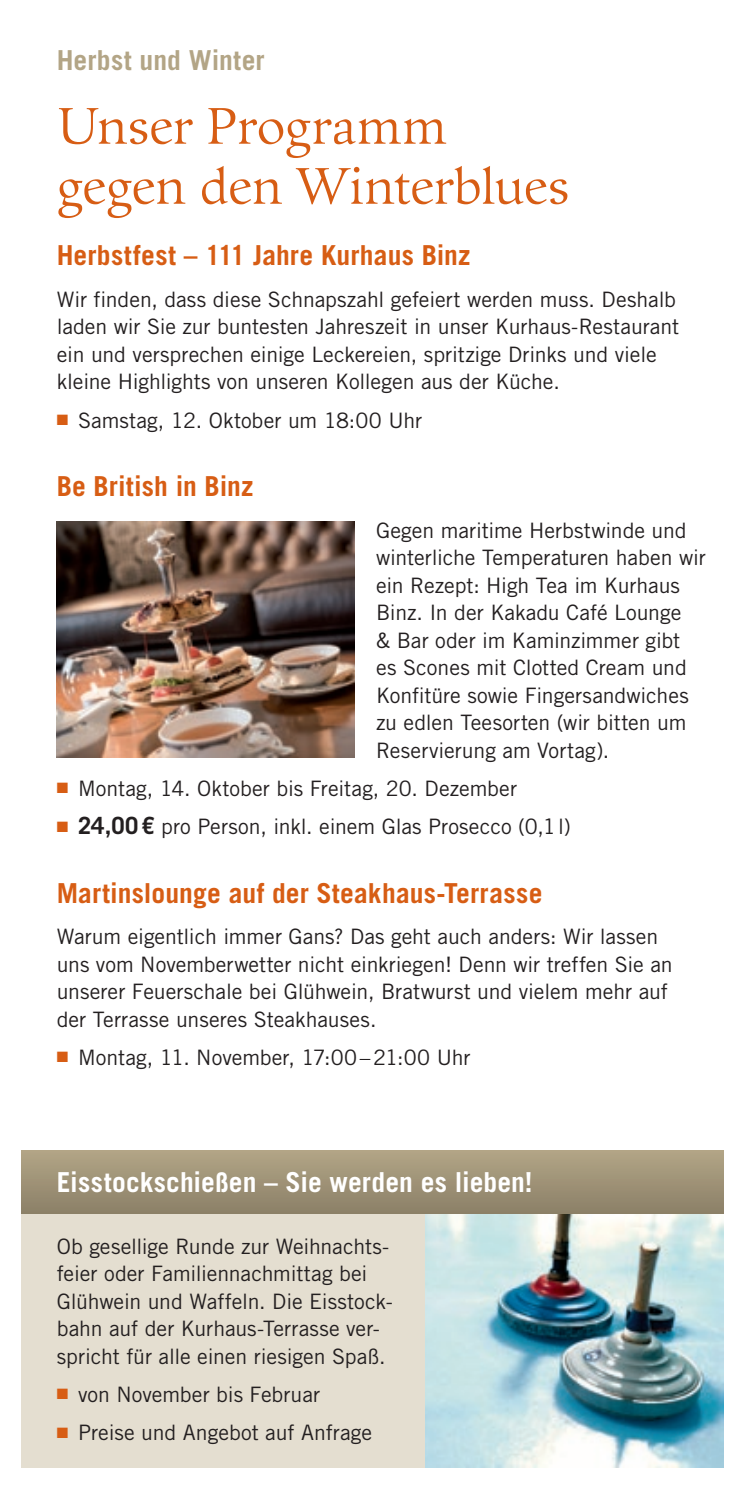
<style>
.page{position:relative;width:745px;height:1489px;background:#fff}
.page>*{position:absolute;margin:0;border:0;box-sizing:border-box;transform-origin:0 0}
.t1{font:50px/60px "Guardi LT";letter-spacing:-.005em;color:#d75d14}
.t2{font:700 27.5px "Trade Gothic LT";letter-spacing:.005em;color:#d75d14}
.t3{font:700 27.5px "Trade Gothic LT";color:#fff}
.t4{font:700 27.5px "Trade Gothic LT";letter-spacing:.005em;color:#b3a586}
.t5{font:21.25px/27.5px "Trade Gothic LT";letter-spacing:-.005em;color:#231f20}
.s1{color:#d75d14}
.s2{font-weight:700;font-size:23.75px}
</style>
<div class="page">
<div style="left:21px;top:1213px;width:702px;height:254px;background:#e4ded0"></div>
<img style="left:425px;top:1213px;width:298px;height:254px">
<div style="left:21px;top:1150px;width:702px;height:63px;background:linear-gradient(to bottom,#b3a687,#8c8068)"></div>
<img style="left:57px;top:522px;width:297px;height:236px">
<p class="t4" style="left:57px;top:43px;width:209px">Herbst und Winter</p>
<h1 class="t1" style="left:57px;top:97px;width:514px">Unser Programm gegen den Winterblues</h1>
<p class="t2" style="left:57px;top:238px;width:415px">Herbstfest – 111 Jahre Kurhaus Binz</p>
<p class="t5" style="left:57px;top:285px;width:623px">Wir finden, dass diese Schnapszahl gefeiert werden muss. Deshalb laden wir Sie zur buntesten Jahreszeit in unser Kurhaus-Restaurant ein und versprechen einige Leckereien, spritzige Drinks und viele kleine Highlights von unseren Kollegen aus der Küche.</p>
<p class="t5" style="left:57px;top:406px;width:367px"><span class="s1">■</span> Samstag, 12. Oktober um 18:00 Uhr</p>
<p class="t2" style="left:57px;top:469px;width:198px">Be British in Binz</p>
<p class="t5" style="left:376px;top:516px;width:331px">Gegen maritime Herbstwinde und winterliche Temperaturen haben wir ein Rezept: High Tea im Kurhaus<br>Binz. In der Kakadu Café Lounge<br>&amp; Bar oder im Kaminzimmer gibt es Scones mit Clotted Cream und<br>Konfitüre sowie Fingersandwiches zu edlen Teesorten (wir bitten um<br>Reservierung am Vortag).</p>
<p class="t5" style="left:57px;top:774px;width:461px"><span class="s1">■</span> Montag, 14. Oktober bis Freitag, 20. Dezember</p>
<p class="t5" style="left:57px;top:812px;width:515px"><span class="s1">■</span> <span class="s2">24,00€</span> pro Person, inkl. einem Glas Prosecco (0,1l)</p>
<p class="t2" style="left:57px;top:875px;width:487px">Martinslounge auf der Steakhaus-Terrasse</p>
<p class="t5" style="left:57px;top:922px;width:617px">Warum eigentlich immer Gans? Das geht auch anders: Wir lassen uns vom Novemberwetter nicht einkriegen! Denn wir treffen Sie an unserer Feuerschale bei Glühwein, Bratwurst und vielem mehr auf der Terrasse unseres Steakhauses.</p>
<p class="t5" style="left:57px;top:1043px;width:415px"><span class="s1">■</span> Montag, 11. November, 17:00–21:00 Uhr</p>
<p class="t3" style="left:57px;top:1165px;width:477px">Eisstockschießen – Sie werden es lieben!</p>
<p class="t5" style="left:57px;top:1232px;width:337px">Ob gesellige Runde zur Weihnachts&shy;feier oder Familiennachmittag bei Glühwein und Waffeln. Die Eisstock&shy;bahn auf der Kurhaus-Terrasse ver&shy;spricht für alle einen riesigen Spaß.</p>
<p class="t5" style="left:57px;top:1380px;width:265px"><span class="s1">■</span> von November bis Februar</p>
<p class="t5" style="left:57px;top:1418px;width:316px"><span class="s1">■</span> Preise und Angebot auf Anfrage</p>
</div>
